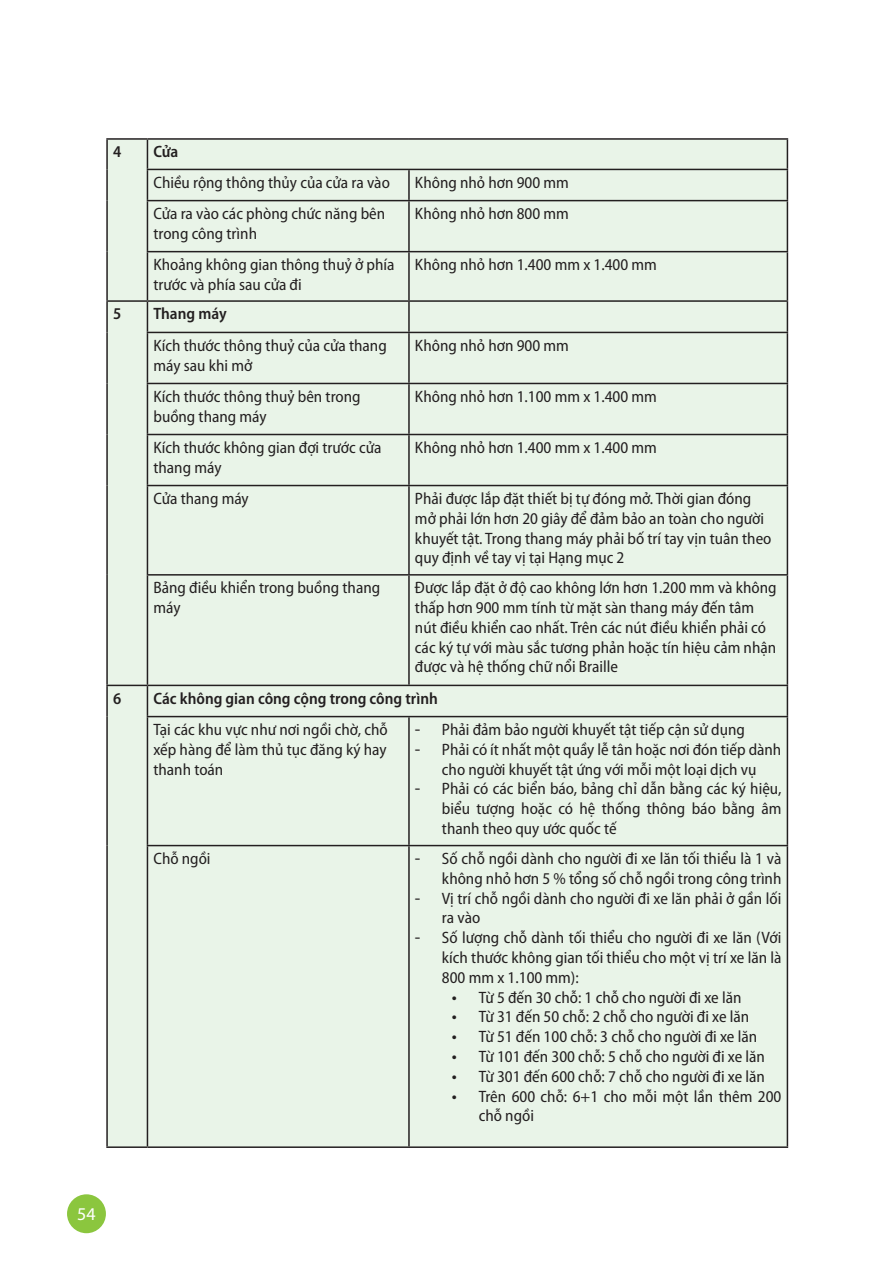
<style>
.page{position:relative;width:893px;height:1263px;background:#fff}
.page>*{position:absolute;margin:0;border:0;box-sizing:border-box;transform-origin:0 0}
.t1{font:18px "Myriad Pro";color:#fff}
.t2{font:semi-condensed 16.5px/19.8px "Myriad Pro";color:#231f20}
.t3{font:600 semi-condensed 16.5px "Myriad Pro";color:#231f20}
.s1{font-stretch:normal;font-size:18px}
</style>
<div class="page">
<div style="left:67px;top:1194px;width:39px;height:39px;background:#8bc63e;border-radius:50%"></div>
<div style="left:108px;top:140px;width:679px;height:1006px;background:#e9f4e8"></div>
<hr style="left:106px;top:138px;width:41px;height:2px;background:#231f20">
<hr style="left:106px;top:140px;width:2px;height:29px;background:#231f20">
<hr style="left:147px;top:138px;width:262px;height:2px;background:#231f20">
<svg style="left:147px;top:140px;width:1px;height:29px"></svg>
<hr style="left:409px;top:138px;width:379px;height:2px;background:#231f20">
<svg style="left:787px;top:140px;width:1px;height:29px"></svg>
<hr style="left:106px;top:169px;width:2px;height:32px;background:#231f20">
<hr style="left:147px;top:169px;width:262px;height:1px;background:#231f20">
<hr style="left:147px;top:170px;width:1px;height:30px;background:#231f20">
<hr style="left:409px;top:169px;width:379px;height:1px;background:#231f20">
<hr style="left:408px;top:170px;width:2px;height:30px;background:#231f20">
<hr style="left:787px;top:170px;width:1px;height:30px;background:#231f20">
<hr style="left:106px;top:201px;width:2px;height:51px;background:#231f20">
<hr style="left:147px;top:200px;width:262px;height:1px;background:#231f20">
<hr style="left:147px;top:201px;width:1px;height:50px;background:#231f20">
<hr style="left:409px;top:200px;width:379px;height:1px;background:#231f20">
<hr style="left:408px;top:201px;width:2px;height:50px;background:#231f20">
<hr style="left:787px;top:201px;width:1px;height:50px;background:#231f20">
<hr style="left:106px;top:252px;width:2px;height:48px;background:#231f20">
<hr style="left:147px;top:251px;width:262px;height:1px;background:#231f20">
<hr style="left:147px;top:252px;width:1px;height:48px;background:#231f20">
<hr style="left:409px;top:251px;width:379px;height:1px;background:#231f20">
<hr style="left:408px;top:252px;width:2px;height:48px;background:#231f20">
<hr style="left:787px;top:252px;width:1px;height:48px;background:#231f20">
<hr style="left:106px;top:300px;width:41px;height:2px;background:#231f20">
<hr style="left:106px;top:302px;width:2px;height:30px;background:#231f20">
<hr style="left:147px;top:300px;width:262px;height:2px;background:#231f20">
<hr style="left:147px;top:302px;width:1px;height:30px;background:#231f20">
<hr style="left:409px;top:300px;width:379px;height:2px;background:#231f20">
<hr style="left:408px;top:302px;width:2px;height:30px;background:#231f20">
<hr style="left:787px;top:302px;width:1px;height:30px;background:#231f20">
<hr style="left:106px;top:332px;width:2px;height:51px;background:#231f20">
<hr style="left:147px;top:332px;width:262px;height:1px;background:#231f20">
<hr style="left:147px;top:333px;width:1px;height:50px;background:#231f20">
<hr style="left:409px;top:332px;width:379px;height:1px;background:#231f20">
<hr style="left:408px;top:333px;width:2px;height:50px;background:#231f20">
<hr style="left:787px;top:333px;width:1px;height:50px;background:#231f20">
<hr style="left:106px;top:383px;width:2px;height:51px;background:#231f20">
<hr style="left:147px;top:383px;width:262px;height:1px;background:#231f20">
<hr style="left:147px;top:384px;width:1px;height:50px;background:#231f20">
<hr style="left:409px;top:383px;width:379px;height:1px;background:#231f20">
<hr style="left:408px;top:384px;width:2px;height:50px;background:#231f20">
<hr style="left:787px;top:384px;width:1px;height:50px;background:#231f20">
<hr style="left:106px;top:434px;width:2px;height:51px;background:#231f20">
<hr style="left:147px;top:434px;width:262px;height:1px;background:#231f20">
<hr style="left:147px;top:435px;width:1px;height:50px;background:#231f20">
<hr style="left:409px;top:434px;width:379px;height:1px;background:#231f20">
<hr style="left:408px;top:435px;width:2px;height:50px;background:#231f20">
<hr style="left:787px;top:435px;width:1px;height:50px;background:#231f20">
<hr style="left:106px;top:485px;width:2px;height:90px;background:#231f20">
<hr style="left:147px;top:485px;width:262px;height:1px;background:#231f20">
<hr style="left:147px;top:486px;width:1px;height:88px;background:#231f20">
<hr style="left:409px;top:485px;width:379px;height:1px;background:#231f20">
<hr style="left:408px;top:486px;width:2px;height:88px;background:#231f20">
<hr style="left:787px;top:486px;width:1px;height:88px;background:#231f20">
<hr style="left:106px;top:575px;width:2px;height:110px;background:#231f20">
<hr style="left:147px;top:574px;width:262px;height:2px;background:#231f20">
<hr style="left:147px;top:576px;width:1px;height:109px;background:#231f20">
<hr style="left:409px;top:574px;width:379px;height:2px;background:#231f20">
<hr style="left:408px;top:576px;width:2px;height:109px;background:#231f20">
<hr style="left:787px;top:576px;width:1px;height:109px;background:#231f20">
<hr style="left:106px;top:685px;width:41px;height:1px;background:#231f20">
<hr style="left:106px;top:686px;width:2px;height:30px;background:#231f20">
<hr style="left:147px;top:685px;width:262px;height:1px;background:#231f20">
<hr style="left:147px;top:686px;width:1px;height:30px;background:#231f20">
<hr style="left:409px;top:685px;width:379px;height:1px;background:#231f20">
<hr style="left:787px;top:686px;width:1px;height:30px;background:#231f20">
<hr style="left:106px;top:716px;width:2px;height:129px;background:#231f20">
<hr style="left:147px;top:716px;width:262px;height:1px;background:#231f20">
<hr style="left:147px;top:717px;width:1px;height:128px;background:#231f20">
<hr style="left:409px;top:716px;width:379px;height:1px;background:#231f20">
<hr style="left:408px;top:717px;width:2px;height:128px;background:#231f20">
<hr style="left:787px;top:717px;width:1px;height:128px;background:#231f20">
<hr style="left:106px;top:845px;width:2px;height:301px;background:#231f20">
<hr style="left:147px;top:845px;width:262px;height:1px;background:#231f20">
<hr style="left:147px;top:846px;width:1px;height:300px;background:#231f20">
<hr style="left:409px;top:845px;width:379px;height:1px;background:#231f20">
<hr style="left:408px;top:846px;width:2px;height:300px;background:#231f20">
<hr style="left:787px;top:846px;width:1px;height:300px;background:#231f20">
<hr style="left:106px;top:1146px;width:41px;height:2px;background:#231f20">
<hr style="left:147px;top:1146px;width:262px;height:2px;background:#231f20">
<hr style="left:409px;top:1146px;width:379px;height:2px;background:#231f20">
<p class="t3" style="left:113px;top:141px;width:10px">4</p>
<p class="t3" style="left:153px;top:141px;width:26px">Cửa</p>
<p class="t2" style="left:153px;top:172px;width:238px">Chiều rộng thông thủy của cửa ra vào</p>
<p class="t2" style="left:415px;top:172px;width:155px">Không nhỏ hơn 900 mm</p>
<p class="t2" style="left:153px;top:203px;width:233px">Cửa ra vào các phòng chức năng bên trong công trình</p>
<p class="t2" style="left:415px;top:203px;width:155px">Không nhỏ hơn 800 mm</p>
<p class="t2" style="left:153px;top:254px;width:243px">Khoảng không gian thông thuỷ ở phía trước và phía sau cửa đi</p>
<p class="t2" style="left:415px;top:254px;width:243px">Không nhỏ hơn 1.400 mm x 1.400 mm</p>
<p class="t3" style="left:113px;top:304px;width:10px">5</p>
<p class="t3" style="left:153px;top:304px;width:75px">Thang máy</p>
<p class="t2" style="left:153px;top:335px;width:235px">Kích thước thông thuỷ của cửa thang máy sau khi mở</p>
<p class="t2" style="left:415px;top:335px;width:155px">Không nhỏ hơn 900 mm</p>
<p class="t2" style="left:153px;top:386px;width:209px">Kích thước thông thuỷ bên trong buồng thang máy</p>
<p class="t2" style="left:415px;top:386px;width:243px">Không nhỏ hơn 1.100 mm x 1.400 mm</p>
<p class="t2" style="left:153px;top:437px;width:229px">Kích thước không gian đợi trước cửa thang máy</p>
<p class="t2" style="left:415px;top:437px;width:243px">Không nhỏ hơn 1.400 mm x 1.400 mm</p>
<p class="t2" style="left:153px;top:488px;width:97px">Cửa thang máy</p>
<p class="t2" style="left:415px;top:488px;width:358px">Phải được lắp đặt thiết bị tự đóng mở. Thời gian đóng mở phải lớn hơn 20 giây để đảm bảo an toàn cho người khuyết tật. Trong thang máy phải bố trí tay vịn tuân theo quy định về tay vị tại Hạng mục 2</p>
<p class="t2" style="left:153px;top:577px;width:228px">Bảng điều khiển trong buồng thang máy</p>
<p class="t2" style="left:415px;top:577px;width:363px">Được lắp đặt ở độ cao không lớn hơn 1.200 mm và không thấp hơn 900 mm tính từ mặt sàn thang máy đến tâm nút điều khiển cao nhất. Trên các nút điều khiển phải có các ký tự với màu sắc tương phản hoặc tín hiệu cảm nhận được và hệ thống chữ nổi Braille</p>
<p class="t3" style="left:113px;top:688px;width:10px">6</p>
<p class="t3" style="left:153px;top:688px;width:286px">Các không gian công cộng trong công trình</p>
<p class="t2" style="left:153px;top:719px;width:236px;text-align:justify">Tại các khu vực như nơi ngồi chờ, chỗ xếp hàng để làm thủ tục đăng ký hay thanh toán</p>
<p class="t2" style="left:415px;top:719px;width:331px"><span class="s1">-</span> Phải đảm bảo người khuyết tật tiếp cận sử dụng</p>
<p class="t2" style="left:415px;top:739px;width:368px;text-align:center"><span class="s1">-</span> Phải có ít nhất một quầy lễ tân hoặc nơi đón tiếp dành cho người khuyết tật ứng với mỗi một loại dịch vụ</p>
<p class="t2" style="left:442px;top:779px;width:341px;text-align:justify;text-indent:-27px"><span class="s1">-</span> Phải có các biển báo, bảng chỉ dẫn bằng các ký hiệu, biểu tượng hoặc có hệ thống thông báo bằng âm thanh theo quy ước quốc tế</p>
<p class="t2" style="left:153px;top:848px;width:59px">Chỗ ngồi</p>
<p class="t2" style="left:415px;top:848px;width:368px;text-align:right"><span class="s1">-</span> Số chỗ ngồi dành cho người đi xe lăn tối thiểu là 1 và không nhỏ hơn 5 % tổng số chỗ ngồi trong công trình</p>
<p class="t2" style="left:442px;top:888px;width:341px;text-indent:-27px"><span class="s1">-</span> Vị trí chỗ ngồi dành cho người đi xe lăn phải ở gần lối ra vào</p>
<p class="t2" style="left:442px;top:927px;width:341px;text-align:justify;text-indent:-27px"><span class="s1">-</span> Số lượng chỗ dành tối thiểu cho người đi xe lăn (Với kích thước không gian tối thiểu cho một vị trí xe lăn là 800 mm x 1.100 mm):</p>
<p class="t2" style="left:452px;top:987px;width:291px"><span class="s1">•</span> Từ 5 đến 30 chỗ: 1 chỗ cho người đi xe lăn</p>
<p class="t2" style="left:452px;top:1007px;width:299px"><span class="s1">•</span> Từ 31 đến 50 chỗ: 2 chỗ cho người đi xe lăn</p>
<p class="t2" style="left:452px;top:1026px;width:307px"><span class="s1">•</span> Từ 51 đến 100 chỗ: 3 chỗ cho người đi xe lăn</p>
<p class="t2" style="left:452px;top:1046px;width:315px"><span class="s1">•</span> Từ 101 đến 300 chỗ: 5 chỗ cho người đi xe lăn</p>
<p class="t2" style="left:452px;top:1066px;width:315px"><span class="s1">•</span> Từ 301 đến 600 chỗ: 7 chỗ cho người đi xe lăn</p>
<p class="t2" style="left:479px;top:1086px;width:304px;text-indent:-27px"><span class="s1">•</span> Trên 600 chỗ: 6+1 cho mỗi một lần thêm 200 chỗ ngồi</p>
<p class="t1" style="left:77px;top:1203px;width:20px">54</p>
</div>
